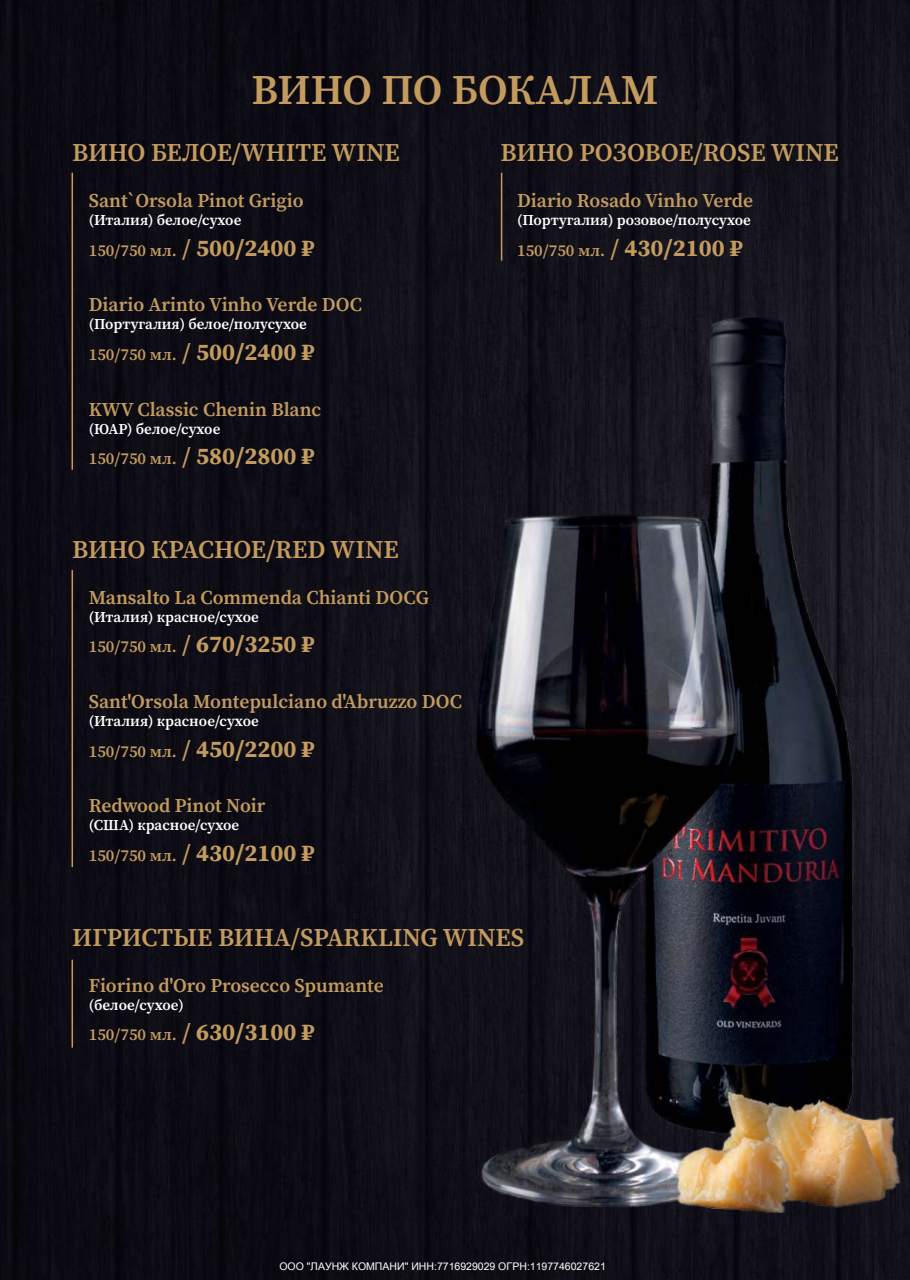
<style>
.page{position:relative;width:910px;height:1280px;background:#0e0d15}
.page>*{position:absolute;margin:0;border:0;box-sizing:border-box;transform-origin:0 0}
.t1{font:42px "Source Serif Variable";letter-spacing:-.005em;color:#c49b5e}
.t2{font:25.5px "Source Serif Variable";color:#c49b5e}
.t3{font:19.5px "Source Serif Variable";color:#c49b5e}
.t4{font:16.5px "Source Serif Variable";color:#c49b5e}
.t5{font:15px "Source Serif Variable";color:#fff}
.s1{font-size:24px}
</style>
<div class="page">
<img style="left:414px;top:281px;width:496px;height:946px">
<hr style="left:72px;top:173px;width:1px;height:297px;background:#c49b5e">
<hr style="left:501px;top:173px;width:1px;height:88px;background:#c49b5e">
<hr style="left:72px;top:960px;width:1px;height:87px;background:#c49b5e">
<hr style="left:72px;top:570px;width:1px;height:297px;background:#c49b5e">
<h1 class="t1" style="left:252px;top:62px;width:408px">ВИНО ПО БОКАЛАМ</h1>
<h2 class="t2" style="left:72px;top:136px;width:329px">ВИНО БЕЛОЕ/WHITE WINE</h2>
<p class="t3" style="left:89px;top:187px;width:216px">Sant`Orsola Pinot Grigio</p>
<p class="t5" style="left:89px;top:210px;width:154px">(Италия) белое/сухое</p>
<p class="t4" style="left:89px;top:239px;width:227px">150/750 мл. <span class="s1">/ 500/2400 ₽</span></p>
<p class="t3" style="left:89px;top:292px;width:275px">Diario Arinto Vinho Verde DOC</p>
<p class="t5" style="left:89px;top:314px;width:220px">(Португалия) белое/полусухое</p>
<p class="t4" style="left:89px;top:343px;width:227px">150/750 мл. <span class="s1">/ 500/2400 ₽</span></p>
<p class="t3" style="left:89px;top:396px;width:234px">KWV Classic Chenin Blanc</p>
<p class="t5" style="left:89px;top:419px;width:133px">(ЮАР) белое/сухое</p>
<p class="t4" style="left:89px;top:448px;width:227px">150/750 мл. <span class="s1">/ 580/2800 ₽</span></p>
<h2 class="t2" style="left:501px;top:136px;width:340px">ВИНО РОЗОВОЕ/ROSE WINE</h2>
<p class="t3" style="left:517px;top:187px;width:238px">Diario Rosado Vinho Verde</p>
<p class="t5" style="left:517px;top:210px;width:235px">(Португалия) розовое/полусухое</p>
<p class="t4" style="left:517px;top:239px;width:227px">150/750 мл. <span class="s1">/ 430/2100 ₽</span></p>
<h2 class="t2" style="left:72px;top:532px;width:328px">ВИНО КРАСНОЕ/RED WINE</h2>
<p class="t3" style="left:89px;top:584px;width:342px">Mansalto La Commenda Chianti DOCG</p>
<p class="t5" style="left:89px;top:606px;width:172px">(Италия) красное/сухое</p>
<p class="t4" style="left:89px;top:636px;width:227px">150/750 мл. <span class="s1">/ 670/3250 ₽</span></p>
<p class="t3" style="left:89px;top:688px;width:375px">Sant'Orsola Montepulciano d'Abruzzo DOC</p>
<p class="t5" style="left:89px;top:711px;width:172px">(Италия) красное/сухое</p>
<p class="t4" style="left:89px;top:740px;width:227px">150/750 мл. <span class="s1">/ 450/2200 ₽</span></p>
<p class="t3" style="left:89px;top:793px;width:178px">Redwood Pinot Noir</p>
<p class="t5" style="left:89px;top:815px;width:152px">(США) красное/сухое</p>
<p class="t4" style="left:89px;top:844px;width:227px">150/750 мл. <span class="s1">/ 430/2100 ₽</span></p>
<h2 class="t2" style="left:72px;top:921px;width:454px">ИГРИСТЫЕ ВИНА/SPARKLING WINES</h2>
<p class="t3" style="left:89px;top:972px;width:297px">Fiorino d'Oro Prosecco Spumante</p>
<p class="t5" style="left:89px;top:995px;width:97px">(белое/сухое)</p>
<p class="t4" style="left:89px;top:1024px;width:227px">150/750 мл. <span class="s1">/ 630/3100 ₽</span></p>
</div>
